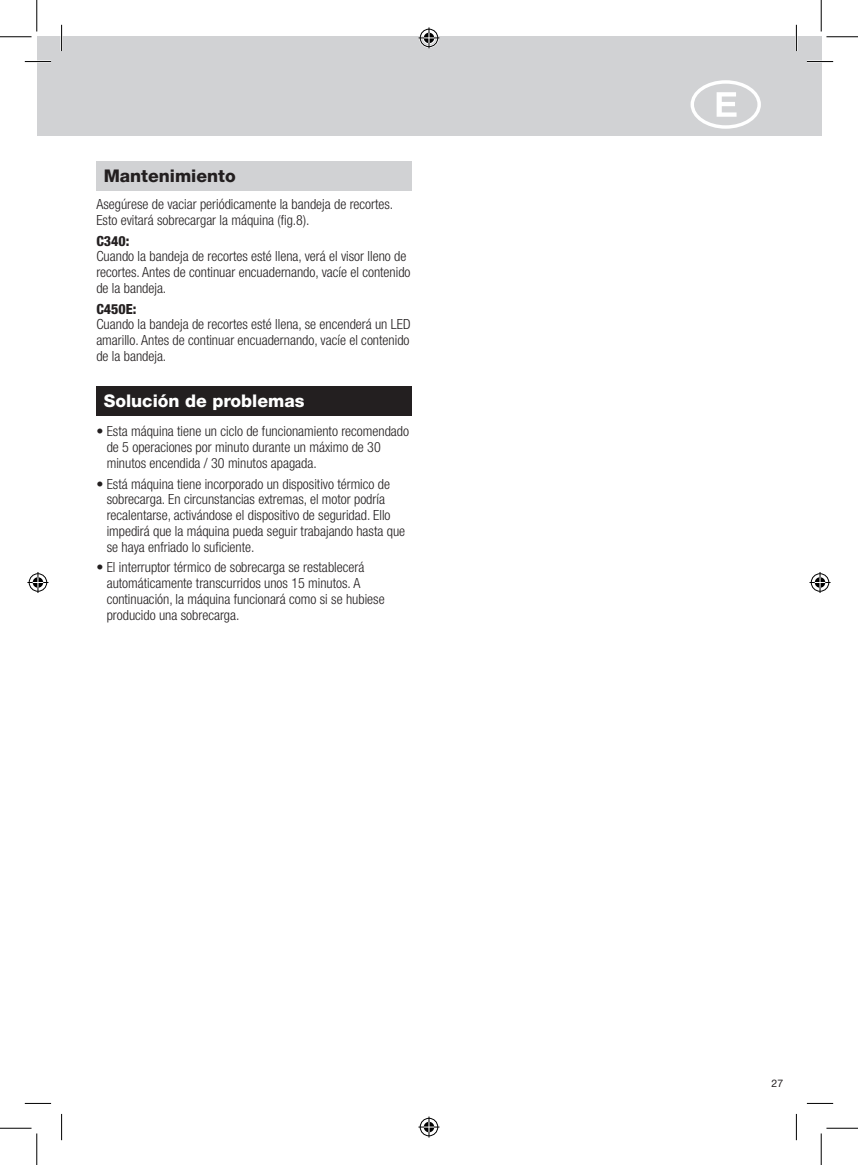
<style>
.page{position:relative;width:858px;height:1165px;background:#fff}
.page>*{position:absolute;margin:0;border:0;box-sizing:border-box;transform-origin:0 0}
.t1{font:800 17.5px "Helvetica Neue";color:#fff}
.t2{font:800 17.5px "Helvetica Neue";color:#231f20}
.t3{font:300 condensed 14px/15.8px "Helvetica Neue";color:#231f20}
.t4{font:800 condensed 14px "Helvetica Neue";color:#231f20}
.t5{font:10.5px "Helvetica Neue";color:#231f20}
</style>
<div class="page">
<div style="left:37px;top:37px;width:784px;height:99px;background:#d1d2d4"></div>
<div style="left:96px;top:386px;width:315px;height:29px;background:#231f20"></div>
<div style="left:96px;top:161px;width:315px;height:30px;background:#d1d2d4"></div>
<hr style="left:25px;top:60px;width:26px;height:3px;background:#fff">
<hr style="left:806px;top:60px;width:26px;height:3px;background:#fff">
<hr style="left:60px;top:25px;width:3px;height:26px;background:#fff">
<hr style="left:795px;top:25px;width:2px;height:26px;background:#fff">
<svg style="left:25px;top:61px;width:26px;height:1px"></svg>
<svg style="left:806px;top:61px;width:26px;height:1px"></svg>
<svg style="left:25px;top:1103px;width:26px;height:1px"></svg>
<svg style="left:806px;top:1103px;width:26px;height:1px"></svg>
<svg style="left:61px;top:25px;width:1px;height:26px"></svg>
<svg style="left:61px;top:1114px;width:1px;height:26px"></svg>
<svg style="left:795px;top:25px;width:1px;height:26px"></svg>
<svg style="left:795px;top:1114px;width:1px;height:26px"></svg>
<hr style="left:0;top:36px;width:32px;height:1px;background:#000">
<hr style="left:826px;top:36px;width:31px;height:1px;background:#000">
<hr style="left:0;top:1128px;width:32px;height:1px;background:#000">
<hr style="left:826px;top:1128px;width:31px;height:1px;background:#000">
<hr style="left:36px;top:0;width:1px;height:32px;background:#000">
<hr style="left:36px;top:1133px;width:1px;height:32px;background:#000">
<hr style="left:820px;top:0;width:1px;height:32px;background:#000">
<hr style="left:820px;top:1133px;width:1px;height:32px;background:#000">
<svg style="left:418px;top:27px;width:21px;height:21px"></svg>
<svg style="left:418px;top:1116px;width:21px;height:21px"></svg>
<svg style="left:27px;top:572px;width:21px;height:21px"></svg>
<svg style="left:809px;top:572px;width:21px;height:21px"></svg>
<p class="t2" style="left:104px;top:166px;width:133px">Mantenimiento</p>
<p class="t3" style="left:96px;top:196px;width:298px">Asegúrese de vaciar periódicamente la bandeja de recortes.<br>Esto evitará sobrecargar la máquina (fig.8).</p>
<p class="t4" style="left:96px;top:232px;width:34px">C340:</p>
<p class="t3" style="left:96px;top:248px;width:315px">Cuando la bandeja de recortes esté llena, verá el visor lleno de recortes. Antes de continuar encuadernando, vacíe el contenido de la bandeja.</p>
<p class="t4" style="left:96px;top:300px;width:41px">C450E:</p>
<p class="t3" style="left:96px;top:316px;width:315px;text-align:justify">Cuando la bandeja de recortes esté llena, se encenderá un LED amarillo. Antes de continuar encuadernando, vacíe el contenido de la bandeja.</p>
<p class="t1" style="left:104px;top:391px;width:202px">Solución de problemas</p>
<p class="t3" style="left:107px;top:423px;width:304px;text-indent:-10px">• Esta máquina tiene un ciclo de funcionamiento recomendado de 5 operaciones por minuto durante un máximo de 30 minutos encendida / 30 minutos apagada.</p>
<p class="t3" style="left:107px;top:476px;width:300px;text-indent:-10px">• Está máquina tiene incorporado un dispositivo térmico de sobrecarga. En circunstancias extremas, el motor podría recalentarse, activándose el dispositivo de seguridad. Ello impedirá que la máquina pueda seguir trabajando hasta que se haya enfriado lo suficiente.</p>
<p class="t3" style="left:107px;top:559px;width:279px;text-indent:-10px">• El interruptor térmico de sobrecarga se restablecerá automáticamente transcurridos unos 15 minutos. A continuación, la máquina funcionará como si se hubiese producido una sobrecarga.</p>
<p class="t5" style="left:771px;top:1077px;width:13px">27</p>
</div>
